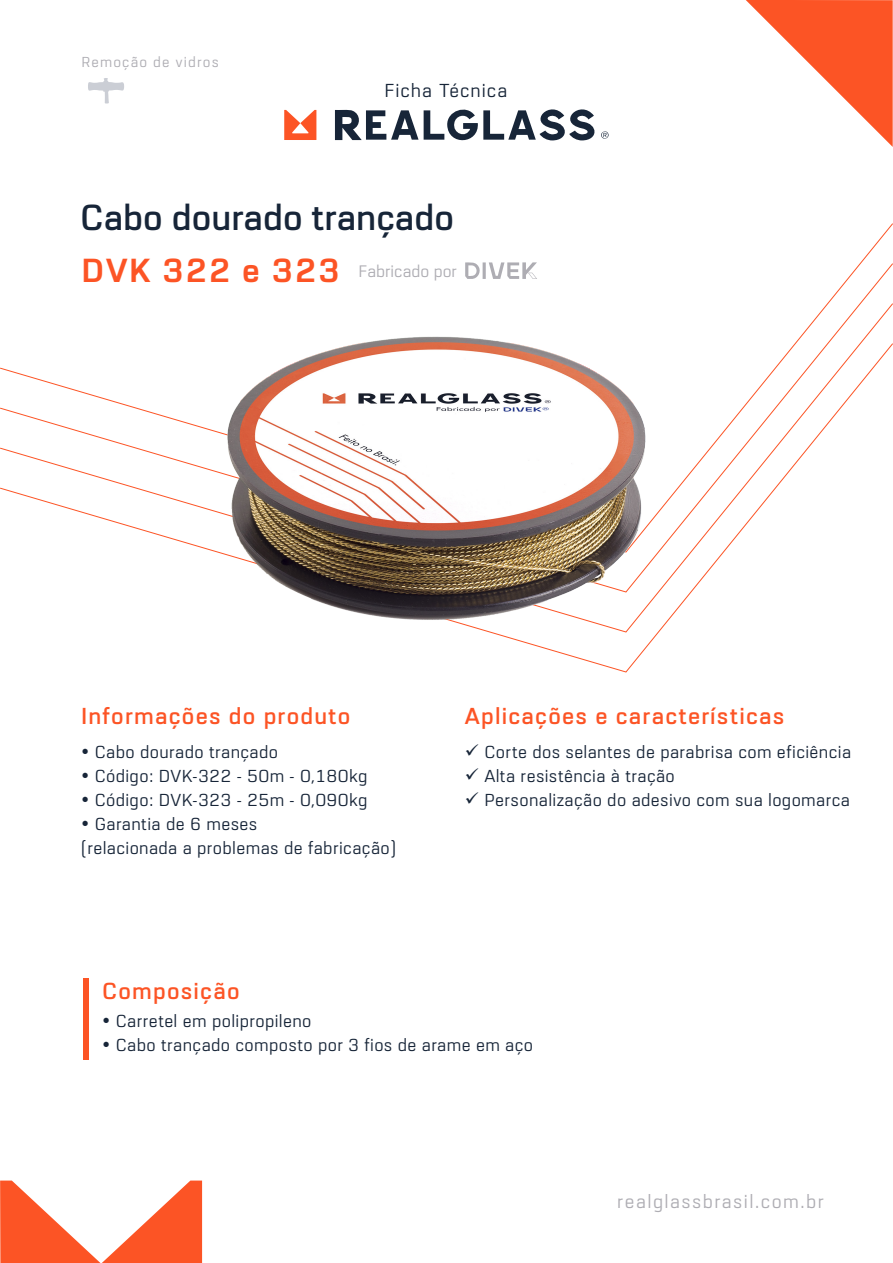
<style>
.page{position:relative;width:893px;height:1263px;background:#fff}
.page>*{position:absolute;margin:0;border:0;box-sizing:border-box;transform-origin:0 0}
.t1{font:600 37.5px "URW Dock";color:#172538}
.t2{font:700 34.65px "URW Dock";letter-spacing:.05em;color:#fc5425}
.t3{font:600 24px "URW Dock";letter-spacing:.05em;color:#fc5425}
.t4{font:19.5px "URW Dock";letter-spacing:.075em;color:#aeadb3}
.t5{font:19.5px "URW Dock";letter-spacing:.05em;color:#172538}
.t6{font:18px/24px "URW Dock";letter-spacing:.02em;color:#172538}
.t7{font:17.25px "URW Dock";color:#aeadb3}
.t8{font:15px "URW Dock";letter-spacing:.075em;color:#aeadb3}
</style>
<div class="page">
<svg style="left:88px;top:78px;width:36px;height:26px"></svg>
<svg style="left:746px;top:0;width:147px;height:147px"></svg>
<svg style="left:0;top:223px;width:893px;height:330px"></svg>
<div style="left:83px;top:978px;width:5px;height:81px;background:#fc5425"></div>
<svg style="left:465px;top:262px;width:72px;height:17px"></svg>
<svg style="left:335px;top:109px;width:274px;height:32px"></svg>
<svg style="left:284px;top:110px;width:32px;height:30px"></svg>
<svg style="left:0;top:1180px;width:202px;height:83px"></svg>
<img style="left:181px;top:300px;width:519px;height:334px">
<p class="t8" style="left:82px;top:52px;width:139px">Remoção de vidros</p>
<p class="t5" style="left:384px;top:78px;width:124px">Ficha Técnica</p>
<h1 class="t1" style="left:80px;top:193px;width:375px">Cabo dourado trançado</h1>
<h2 class="t2" style="left:82px;top:247px;width:260px">DVK 322 e 323</h2>
<p class="t7" style="left:359px;top:260px;width:100px">Fabricado por</p>
<h3 class="t3" style="left:81px;top:699px;width:271px">Informações do produto</h3>
<p class="t6" style="left:81px;top:739px;width:198px">• Cabo dourado trançado</p>
<p class="t6" style="left:81px;top:763px;width:288px">• Código: DVK-322 - 50m - 0,180kg</p>
<p class="t6" style="left:81px;top:787px;width:288px">• Código: DVK-323 - 25m - 0,090kg</p>
<p class="t6" style="left:81px;top:811px;width:316px">• Garantia de 6 meses<br>(relacionada a problemas de fabricação)</p>
<h3 class="t3" style="left:102px;top:975px;width:139px">Composição</h3>
<h3 class="t3" style="left:465px;top:700px;width:321px">Aplicações e características</h3>
<p class="t6" style="left:465px;top:739px;width:388px">✓ Corte dos selantes de parabrisa com eficiência</p>
<p class="t6" style="left:465px;top:763px;width:211px">✓ Alta resistência à tração</p>
<p class="t6" style="left:465px;top:787px;width:387px">✓ Personalização do adesivo com sua logomarca</p>
<p class="t6" style="left:102px;top:1008px;width:211px">• Carretel em polipropileno</p>
<p class="t6" style="left:102px;top:1032px;width:432px">• Cabo trançado composto por 3 fios de arame em aço</p>
<p class="t4" style="left:617px;top:1188px;width:208px">realglassbrasil.com.br</p>
</div>
